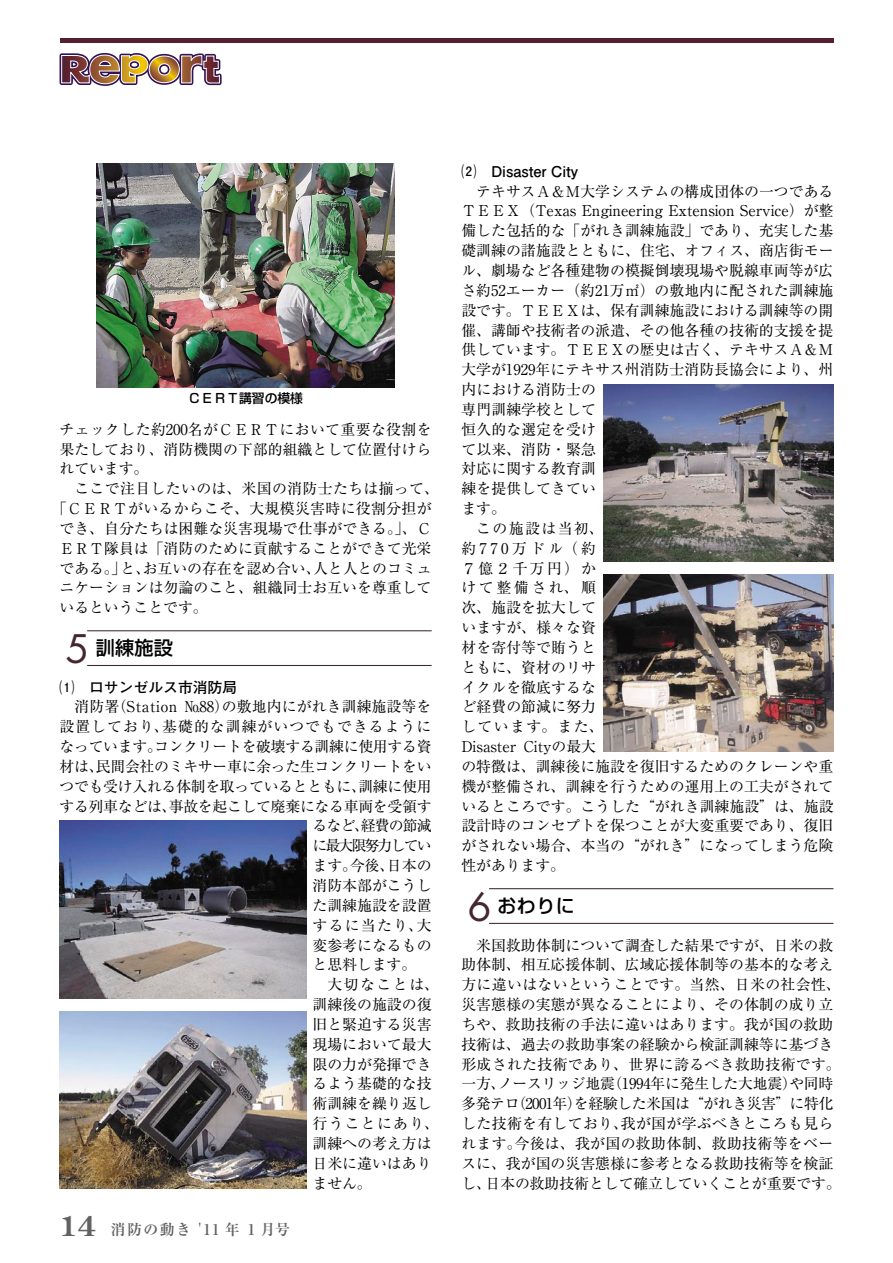
<style>
.page{position:relative;width:893px;height:1263px;background:#fff}
.page>*{position:absolute;margin:0;border:0;box-sizing:border-box;transform-origin:0 0}
.t1{font:500 19.2px "Shin Go Pro";letter-spacing:.015em;color:#000}
.t2{font:14.85px/19.8px "Ryumin Pro";color:#000;text-align:justify}
.t3{font:14.85px "Ryumin Pro";letter-spacing:-.02em;color:#000}
.t4{font:700 14.85px "Futo Go B101 Pro";letter-spacing:-.005em;color:#000}
.t5{font:14.85px "Ryumin Pro";letter-spacing:.02em;color:#000}
.t6{font:14.85px "Ryumin Pro";letter-spacing:.025em;color:#000}
.t7{font:14.85px "Ryumin Pro";letter-spacing:.07em;color:#000}
.t8{font:700 14.85px "Ryumin Pro";letter-spacing:.1em;color:#626262}
.t9{font:14.85px "Ryumin Pro";letter-spacing:-.06em;color:#000}
.t10{font:14.85px "Ryumin Pro";letter-spacing:-.125em;color:#000}
.t11{font:14.85px "Ryumin Pro";letter-spacing:.225em;color:#000}
.t12{font:14.85px "Ryumin Pro";letter-spacing:.085em;color:#000}
.t13{font:14.85px "Ryumin Pro";letter-spacing:.095em;color:#000}
.t14{font:500 12.75px "Shin Go Pro";color:#000}
.s1{font-family:"Futura";font-weight:400;font-size:38.25px;color:#462730}
.s2{font-family:"Century Old Style";font-size:27.6px}
</style>
<div class="page">
<div style="left:60px;top:38px;width:773px;height:5px;background:#52202f"></div>
<svg style="left:60px;top:53px;width:162px;height:33px"></svg>
<hr style="left:87px;top:630px;width:345px;height:1px;background:#462730">
<hr style="left:87px;top:665px;width:345px;height:1px;background:#462730">
<hr style="left:489px;top:888px;width:344px;height:1px;background:#462730">
<hr style="left:489px;top:923px;width:344px;height:1px;background:#462730">
<img style="left:60px;top:1011px;width:246px;height:177px">
<img style="left:604px;top:384px;width:229px;height:177px">
<img style="left:604px;top:574px;width:229px;height:178px">
<img style="left:96px;top:164px;width:299px;height:224px">
<img style="left:60px;top:821px;width:246px;height:177px">
<p class="t14" style="left:188px;top:388px;width:116px">ＣＥＲＴ講習の模様</p>
<p class="t2" style="left:60px;top:418px;width:374px">チェックした約200名がＣＥＲＴにおいて重要な役割を果たしており、消防機関の下部的組織として位置付けられています。</p>
<p class="t6" style="left:74px;top:477px;width:366px">ここで注目したいのは、米国の消防士たちは揃って、</p>
<p class="t5" style="left:52px;top:497px;width:381px">「ＣＥＲＴがいるからこそ、大規模災害時に役割分担が</p>
<p class="t2" style="left:60px;top:517px;width:374px">でき、自分たちは困難な災害現場で仕事ができる。」、Ｃ</p>
<p class="t2" style="left:60px;top:537px;width:373px">ＥＲＴ隊員は「消防のために貢献することができて光栄</p>
<p class="t2" style="left:60px;top:557px;width:374px">である。」と、お互いの存在を認め合い、人と人とのコミュ</p>
<p class="t2" style="left:60px;top:577px;width:373px">ニケーションは勿論のこと、組織同士お互いを尊重して</p>
<p class="t2" style="left:60px;top:597px;width:150px">いるということです。</p>
<p class="t1" style="left:66px;top:632px;width:109px"><span class="s1">5</span> 訓練施設</p>
<p class="t4" style="left:60px;top:675px;width:179px">⑴　ロサンゼルス市消防局</p>
<p class="t2" style="left:74px;top:696px;width:359px">消防署（Station №88）の敷地内にがれき訓練施設等を</p>
<p class="t7" style="left:60px;top:715px;width:373px">設置しており、基礎的な訓練がいつでもできるように</p>
<p class="t3" style="left:60px;top:735px;width:374px">なっています。コンクリートを破壊する訓練に使用する資</p>
<p class="t3" style="left:60px;top:755px;width:374px">材は、民間会社のミキサー車に余った生コンクリートをい</p>
<p class="t3" style="left:60px;top:774px;width:374px">つでも受け入れる体制を取っているとともに、訓練に使用</p>
<p class="t3" style="left:60px;top:794px;width:374px">する列車などは、事故を起こして廃棄になる車両を受領す</p>
<p class="t9" style="left:313px;top:814px;width:121px">るなど、経費の節減</p>
<p class="t10" style="left:313px;top:834px;width:121px">に最大限努力してい</p>
<p class="t2" style="left:313px;top:855px;width:121px">ます。今後、日本の</p>
<p class="t2" style="left:313px;top:874px;width:121px">消防本部がこうし</p>
<p class="t2" style="left:313px;top:894px;width:121px">た訓練施設を設置</p>
<p class="t2" style="left:313px;top:914px;width:121px">するに当たり、大</p>
<p class="t2" style="left:313px;top:934px;width:121px">変参考になるもの</p>
<p class="t2" style="left:313px;top:954px;width:105px">と思料します。</p>
<p class="t2" style="left:327px;top:974px;width:113px">大切なことは、</p>
<p class="t2" style="left:313px;top:993px;width:121px">訓練後の施設の復</p>
<p class="t2" style="left:313px;top:1013px;width:121px">旧と緊迫する災害</p>
<p class="t2" style="left:313px;top:1033px;width:121px">現場において最大</p>
<p class="t2" style="left:313px;top:1053px;width:121px">限の力が発揮でき</p>
<p class="t2" style="left:313px;top:1073px;width:121px">るよう基礎的な技</p>
<p class="t2" style="left:313px;top:1093px;width:121px">術訓練を繰り返し</p>
<p class="t12" style="left:313px;top:1112px;width:128px">行うことにあり、</p>
<p class="t2" style="left:313px;top:1132px;width:121px">訓練への考え方は</p>
<p class="t2" style="left:313px;top:1152px;width:121px">日米に違いはあり</p>
<p class="t2" style="left:313px;top:1172px;width:61px">ません。</p>
<p class="t8" style="left:60px;top:1218px;width:232px"><span class="s2">14</span> 消防の動き '11 年 1 月号</p>
<p class="t4" style="left:461px;top:159px;width:118px">⑵　Disaster City</p>
<p class="t2" style="left:476px;top:180px;width:359px">テキサスＡ＆Ｍ大学システムの構成団体の一つである</p>
<p class="t2" style="left:461px;top:200px;width:374px">ＴＥＥＸ（Texas Engineering Extension Service）が整</p>
<p class="t2" style="left:461px;top:220px;width:373px">備した包括的な「がれき訓練施設」であり、充実した基</p>
<p class="t2" style="left:461px;top:240px;width:374px">礎訓練の諸施設とともに、住宅、オフィス、商店街モー</p>
<p class="t2" style="left:461px;top:260px;width:373px">ル、劇場など各種建物の模擬倒壊現場や脱線車両等が広</p>
<p class="t2" style="left:461px;top:279px;width:374px">さ約52エーカー（約21万㎡）の敷地内に配された訓練施</p>
<p class="t2" style="left:461px;top:299px;width:373px">設です。ＴＥＥＸは、保有訓練施設における訓練等の開</p>
<p class="t2" style="left:461px;top:319px;width:373px">催、講師や技術者の派遣、その他各種の技術的支援を提</p>
<p class="t2" style="left:461px;top:339px;width:373px">供しています。ＴＥＥＸの歴史は古く、テキサスＡ＆Ｍ</p>
<p class="t2" style="left:461px;top:359px;width:373px">大学が1929年にテキサス州消防士消防長協会により、州</p>
<p class="t2" style="left:461px;top:379px;width:136px">内における消防士の</p>
<p class="t2" style="left:461px;top:398px;width:136px">専門訓練学校として</p>
<p class="t2" style="left:461px;top:418px;width:136px">恒久的な選定を受け</p>
<p class="t2" style="left:461px;top:438px;width:136px">て以来、消防・緊急</p>
<p class="t2" style="left:461px;top:458px;width:136px">対応に関する教育訓</p>
<p class="t2" style="left:461px;top:478px;width:136px">練を提供してきてい</p>
<p class="t2" style="left:461px;top:498px;width:46px">ます。</p>
<p class="t13" style="left:476px;top:517px;width:129px">この施設は当初、</p>
<p class="t11" style="left:461px;top:536px;width:136px">約770万ドル（約</p>
<p class="t2" style="left:461px;top:557px;width:136px">７億２千万円）か</p>
<p class="t2" style="left:461px;top:577px;width:136px">けて整備され、順</p>
<p class="t2" style="left:461px;top:597px;width:136px">次、施設を拡大して</p>
<p class="t2" style="left:461px;top:617px;width:136px">いますが、様々な資</p>
<p class="t2" style="left:461px;top:636px;width:136px">材を寄付等で賄うと</p>
<p class="t2" style="left:461px;top:656px;width:136px">ともに、資材のリサ</p>
<p class="t2" style="left:461px;top:676px;width:136px">イクルを徹底するな</p>
<p class="t2" style="left:461px;top:696px;width:136px">ど経費の節減に努力</p>
<p class="t2" style="left:461px;top:716px;width:144px">しています。また、</p>
<p class="t2" style="left:461px;top:736px;width:136px">Disaster Cityの最大</p>
<p class="t2" style="left:461px;top:755px;width:373px">の特徴は、訓練後に施設を復旧するためのクレーンや重</p>
<p class="t2" style="left:461px;top:775px;width:373px">機が整備され、訓練を行うための運用上の工夫がされて</p>
<p class="t2" style="left:461px;top:795px;width:374px">いるところです。こうした“がれき訓練施設”は、施設</p>
<p class="t2" style="left:461px;top:815px;width:373px">設計時のコンセプトを保つことが大変重要であり、復旧</p>
<p class="t2" style="left:461px;top:835px;width:373px">がされない場合、本当の“がれき”になってしまう危険</p>
<p class="t2" style="left:461px;top:855px;width:105px">性があります。</p>
<p class="t1" style="left:468px;top:890px;width:109px"><span class="s1">6</span> おわりに</p>
<p class="t2" style="left:461px;top:934px;width:381px;text-align:center">米国救助体制について調査した結果ですが、日米の救<br>助体制、相互応援体制、広域応援体制等の基本的な考え方に違いはないということです。当然、日米の社会性、災害態様の実態が異なることにより、その体制の成り立ちや、救助技術の手法に違いはあります。我が国の救助技術は、過去の救助事案の経験から検証訓練等に基づき形成された技術であり、世界に誇るべき救助技術です。一方、ノースリッジ地震（1994年に発生した大地震）や同時多発テロ（2001年）を経験した米国は“がれき災害”に特化した技術を有しており、我が国が学ぶべきところも見られます。今後は、我が国の救助体制、救助技術等をベースに、我が国の災害態様に参考となる救助技術等を検証し、日本の救助技術として確立していくことが重要です。</p>
</div>
